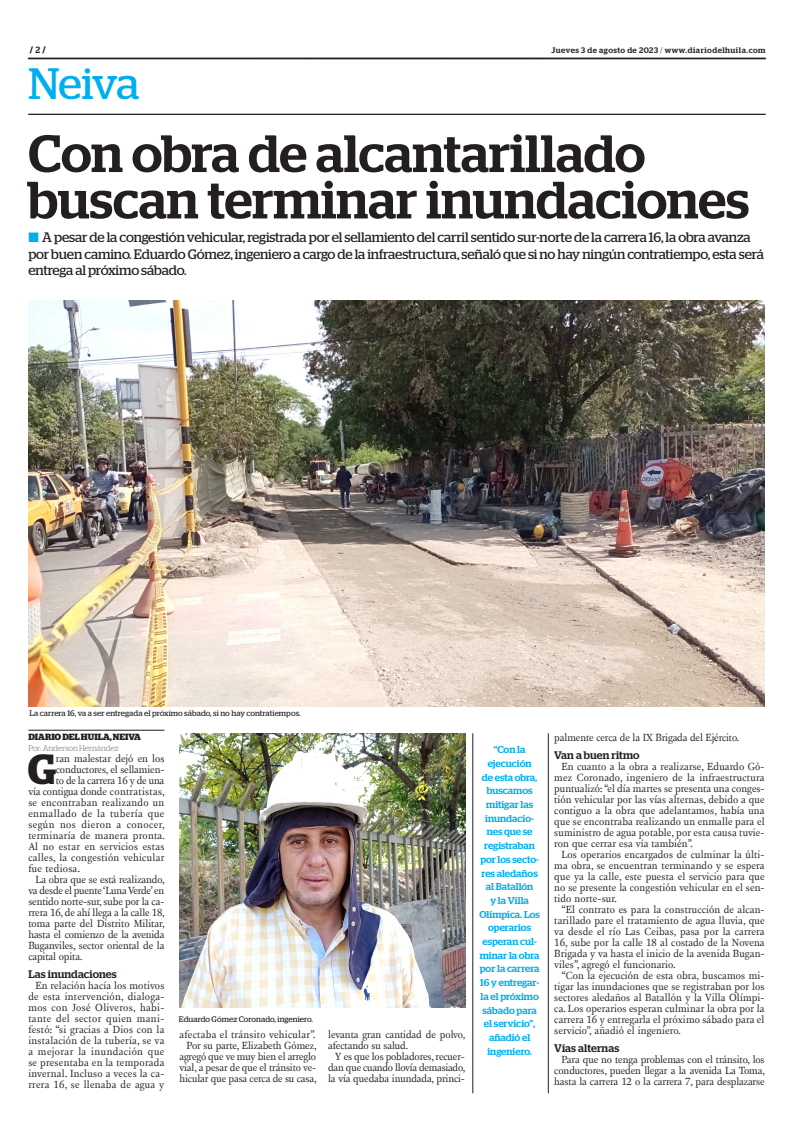
<style>
.page{position:relative;width:801px;height:1134px;background:#fff}
.page>*{position:absolute;margin:0;border:0;box-sizing:border-box;transform-origin:0 0}
.TITULO{font:500 52.4px/46.4px "Stag";color:#231f20}
.t1{font:43.9px "Stag";letter-spacing:-.025em;color:#00aeef}
.TEXTO_UNO{font:600 42px "Stag";color:#231f20}
.SUMARIO{font:13.7px/16.5px "Stag";letter-spacing:-.01em;color:#231f20}
.INTERTITULO{font:500 11px "Stag";letter-spacing:.01em;color:#231f20}
.TEXTO{font:10.6px/11px "New Fournier BP";letter-spacing:-.01em;color:#231f20;text-align:justify}
.TEXTO_UNO-2{font:10.6px "New Fournier BP";letter-spacing:.025em;color:#231f20}
.TEXTO_UNO-3{font:10.6px "New Fournier BP";letter-spacing:-.01em;color:#231f20}
.TEXTO-2{font:10.6px "New Fournier BP";letter-spacing:.025em;color:#231f20}
.TEXTO_UNO-4{font:10.6px "New Fournier BP";letter-spacing:-.015em;color:#231f20}
.TEXTO_UNO-5{font:10.6px "New Fournier BP";letter-spacing:.005em;color:#231f20}
.DESTACADO_AZUL{font:500 10px/13.7px "Stag";color:#00aeef;text-align:center}
.CREDITO_1{font:700 9px "Stag";color:#231f20}
.PIE_DE_FOTO{font:8px "Stag";letter-spacing:.005em;color:#231f20}
.t2{font:500 8px "Stag";letter-spacing:.06em;color:#231f20}
.CREDITO_2{font:300 8px "Stag";letter-spacing:-.005em;color:#6c6d70}
.s1{font-weight:500}
.s2{font-weight:300}
.s3{color:#00aeef}
</style>
<div class="page">
<svg style="left:28px;top:58px;width:737px;height:1px"></svg>
<hr style="left:28px;top:114px;width:737px;height:1px;background:#231f20">
<img style="left:28px;top:300px;width:736px;height:406px">
<hr style="left:28px;top:730px;width:136px;height:1px;background:#231f20">
<img style="left:179px;top:733px;width:286px;height:274px">
<hr style="left:472px;top:733px;width:1px;height:360px;background:#231f20">
<hr style="left:548px;top:733px;width:1px;height:360px;background:#231f20">
<p class="CREDITO_1" style="left:30px;top:45px;width:17px">/ <span class="s1">2</span> /</p>
<p class="t2" style="left:551px;top:45px;width:216px">Jueves 3 de agosto de 2023 <span class="s2">/</span> www.diariodelhuila.com</p>
<p class="t1" style="left:28px;top:58px;width:113px">Neiva</p>
<p class="TITULO" style="left:28px;top:130px;width:722px">Con obra de alcantarillado buscan terminar inundaciones</p>
<p class="SUMARIO" style="left:28px;top:229px;width:737px"><span class="s3">■</span> A pesar de la congestión vehicular, registrada por el sellamiento del carril sentido sur-norte de la carrera 16, la obra avanza por buen camino. Eduardo Gómez, ingeniero a cargo de la infraestructura, señaló que si no hay ningún contratiempo, esta será entrega al próximo sábado.</p>
<p class="PIE_DE_FOTO" style="left:29px;top:708px;width:273px">La carrera 16, va a ser entregada el próximo sábado, si no hay contratiempos.</p>
<p class="CREDITO_1" style="left:28px;top:732px;width:114px">DIARIO DEL HUILA, NEIVA</p>
<p class="CREDITO_2" style="left:28px;top:744px;width:92px">Por: Anderson Hernández</p>
<p class="TEXTO_UNO" style="left:28px;top:745px;width:30px">G</p>
<p class="TEXTO_UNO-5" style="left:56px;top:752px;width:110px">ran malestar dejó en los</p>
<p class="TEXTO_UNO-3" style="left:56px;top:763px;width:110px">conductores, el sellamien-</p>
<p class="TEXTO_UNO-4" style="left:56px;top:774px;width:110px">to de la carrera 16 y de una</p>
<p class="TEXTO_UNO-3" style="left:28px;top:785px;width:138px">vía contigua donde contratistas,</p>
<p class="TEXTO_UNO-2" style="left:28px;top:796px;width:138px">se encontraban realizando un</p>
<p class="TEXTO_UNO-2" style="left:28px;top:807px;width:138px">enmallado de la tubería que</p>
<p class="TEXTO_UNO-2" style="left:28px;top:818px;width:138px">según nos dieron a conocer,</p>
<p class="TEXTO_UNO-2" style="left:28px;top:829px;width:138px">terminaría de manera pronta.</p>
<p class="TEXTO_UNO-2" style="left:28px;top:840px;width:138px">Al no estar en servicios estas</p>
<p class="TEXTO_UNO-2" style="left:28px;top:851px;width:138px">calles, la congestión vehicular</p>
<p class="TEXTO_UNO-2" style="left:28px;top:862px;width:53px">fue tediosa.</p>
<p class="TEXTO" style="left:28px;top:874px;width:138px;text-indent:7px">La obra que se está realizando, va desde el puente ‘Luna Verde’ en sentido norte-sur, sube por la ca&shy;rrera 16, de ahí llega a la calle 18, toma parte del Distrito Militar, hasta el comienzo de la avenida Buganviles, sector oriental de la capital opita.</p>
<p class="INTERTITULO" style="left:28px;top:968px;width:90px">Las inundaciones</p>
<p class="TEXTO" style="left:28px;top:980px;width:138px;text-indent:7px">En relación hacía los motivos de esta intervención, dialoga&shy;mos con José Oliveros, habi&shy;tante del sector quien mani&shy;festó: “si gracias a Dios con la instalación de la tubería, se va a mejorar la inundación que se presentaba en la temporada invernal. Incluso a veces la ca&shy;rrera 16, se llenaba de agua y</p>
<p class="PIE_DE_FOTO" style="left:179px;top:1014px;width:136px">Eduardo Gómez Coronado, ingeniero.</p>
<p class="TEXTO-2" style="left:179px;top:1028px;width:138px">afectaba el tránsito vehicular”.</p>
<p class="TEXTO" style="left:179px;top:1040px;width:139px;text-indent:7px">Por su parte, Elizabeth Gómez, agregó que ve muy bien el arreglo vial, a pesar de que el tránsito ve&shy;hicular que pasa cerca de su casa,</p>
<p class="TEXTO" style="left:328px;top:1029px;width:139px">levanta gran cantidad de polvo, afectando su salud.</p>
<p class="TEXTO" style="left:328px;top:1051px;width:139px;text-indent:7px">Y es que los pobladores, recuer&shy;dan que cuando llovía demasiado, la vía quedaba inundada, princi-</p>
<p class="DESTACADO_AZUL" style="left:479px;top:743px;width:62px">“Con la ejecución<br>de esta obra, buscamos mitigar las inundacio&shy;nes que se registraban por los secto&shy;res aledaños al Batallón<br>y la Villa<br>Olímpica. Los operarios esperan cul&shy;minar la obra por la carrera<br>16 y entregar&shy;la el próximo sábado para el servicio”, añadió el ingeniero.</p>
<p class="TEXTO" style="left:554px;top:732px;width:186px">palmente cerca de la IX Brigada del Ejército.</p>
<p class="INTERTITULO" style="left:554px;top:748px;width:87px">Van a buen ritmo</p>
<p class="TEXTO" style="left:554px;top:761px;width:212px;text-indent:7px">En cuanto a la obra a realizarse, Eduardo Gó&shy;mez Coronado, ingeniero de la infraestructura puntualizó: “el día martes se presenta una conges&shy;tión vehicular por las vías alternas, debido a que contiguo a la obra que adelantamos, había una que se encontraba realizando un enmalle para el suministro de agua potable, por esta causa tuvie&shy;ron que cerrar esa vía también”.</p>
<p class="TEXTO" style="left:554px;top:849px;width:212px;text-indent:7px">Los operarios encargados de culminar la últi&shy;ma obra, se encuentran terminando y se espera que ya la calle, este puesta el servicio para que no se presente la congestión vehicular en el sen&shy;tido norte-sur.</p>
<p class="TEXTO" style="left:554px;top:904px;width:212px;text-indent:7px">“El contrato es para la construcción de alcan&shy;tarillado pare el tratamiento de agua lluvia, que va desde el río Las Ceibas, pasa por la carrera 16, sube por la calle 18 al costado de la Novena Brigada y va hasta el inicio de la avenida Bugan&shy;viles”, agregó el funcionario.</p>
<p class="TEXTO" style="left:554px;top:970px;width:212px;text-indent:7px">“Con la ejecución de esta obra, buscamos mi&shy;tigar las inundaciones que se registraban por los sectores aledaños al Batallón y la Villa Olímpi&shy;ca. Los operarios esperan culminar la obra por la carrera 16 y entregarla el próximo sábado para el servicio”, añadió el ingeniero.</p>
<p class="INTERTITULO" style="left:554px;top:1041px;width:66px">Vías alternas</p>
<p class="TEXTO" style="left:554px;top:1053px;width:212px;text-indent:7px">Para que no tenga problemas con el tránsito, los conductores, pueden llegar a la avenida La Toma, hasta la carrera 12 o la carrera 7, para desplazarse</p>
</div>
